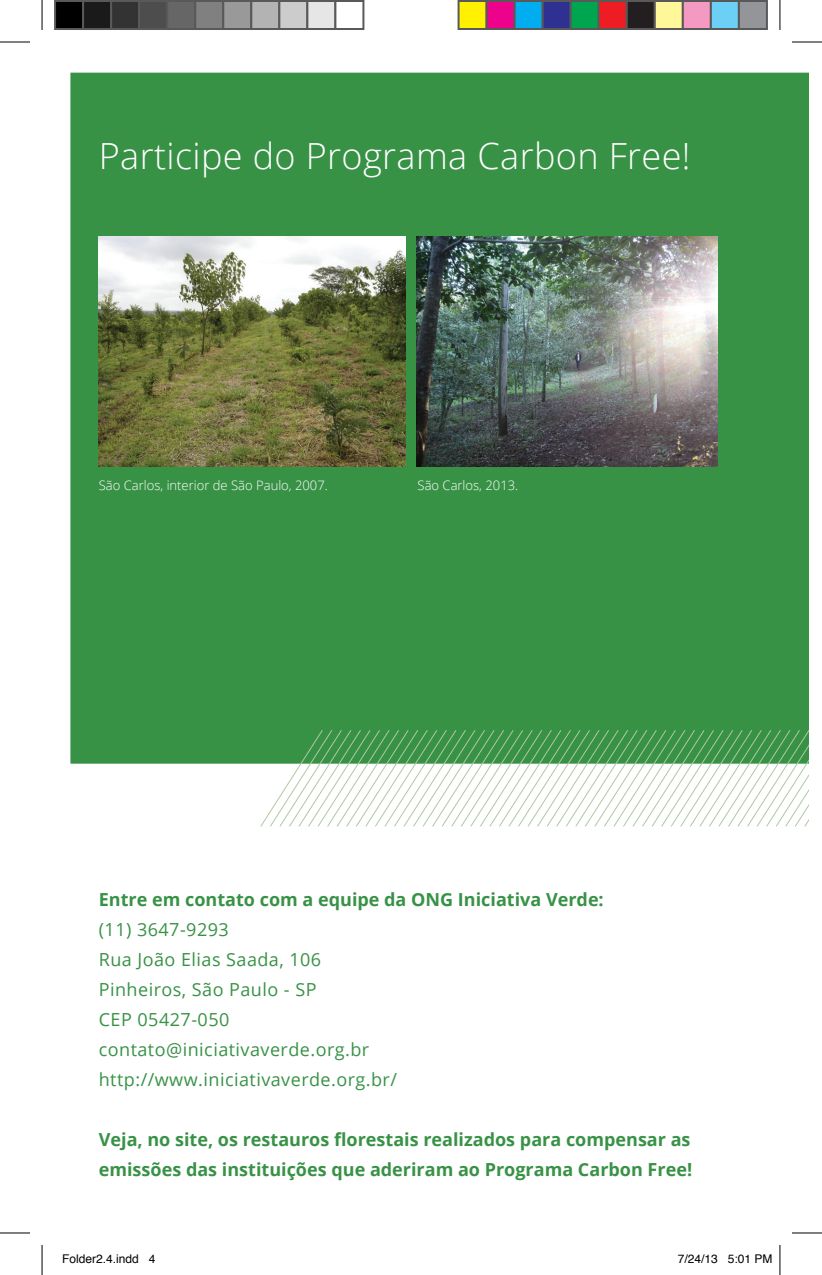
<style>
.page{position:relative;width:822px;height:1275px;background:#fff}
.page>*{position:absolute;margin:0;border:0;box-sizing:border-box;transform-origin:0 0}
.t1{font:300 36px "Open Sans";letter-spacing:.01em;color:#fff}
.t2{font:700 18px/30px "Open Sans";color:#389246}
.t3{font:18px/30px "Open Sans";letter-spacing:.025em;color:#389246}
.t4{font:300 13px "Open Sans";color:#fff}
.t5{font:12px "Helvetica";color:#000}
</style>
<div class="page">
<div style="left:70px;top:73px;width:737px;height:690px;background:#389246"></div>
<img style="left:416px;top:237px;width:301px;height:230px">
<img style="left:99px;top:236px;width:306px;height:231px">
<svg style="left:260px;top:729px;width:547px;height:98px"></svg>
<hr style="left:0;top:42px;width:30px;height:1px;background:#000">
<hr style="left:791px;top:42px;width:30px;height:1px;background:#000">
<hr style="left:0;top:1232px;width:30px;height:1px;background:#000">
<hr style="left:791px;top:1232px;width:30px;height:1px;background:#000">
<hr style="left:42px;top:0;width:1px;height:30px;background:#000">
<hr style="left:42px;top:1245px;width:1px;height:30px;background:#000">
<hr style="left:779px;top:0;width:1px;height:30px;background:#000">
<hr style="left:779px;top:1245px;width:1px;height:30px;background:#000">
<div style="left:55px;top:1px;width:28px;height:28px;background:#000"></div>
<div style="left:54px;top:0;width:30px;height:30px;border:2px solid #595959"></div>
<div style="left:83px;top:1px;width:28px;height:28px;background:#1a1a1a"></div>
<div style="left:82px;top:0;width:30px;height:30px;border:2px solid #595959"></div>
<div style="left:111px;top:1px;width:28px;height:28px;background:#333"></div>
<div style="left:110px;top:0;width:30px;height:30px;border:2px solid #595959"></div>
<div style="left:139px;top:1px;width:28px;height:28px;background:#4d4d4d"></div>
<div style="left:138px;top:0;width:30px;height:30px;border:2px solid #595959"></div>
<div style="left:167px;top:1px;width:28px;height:28px;background:#666"></div>
<div style="left:166px;top:0;width:30px;height:30px;border:2px solid #595959"></div>
<div style="left:195px;top:1px;width:28px;height:28px;background:#808080"></div>
<div style="left:194px;top:0;width:30px;height:30px;border:2px solid #595959"></div>
<div style="left:223px;top:1px;width:28px;height:28px;background:#999"></div>
<div style="left:222px;top:0;width:30px;height:30px;border:2px solid #595959"></div>
<div style="left:251px;top:1px;width:28px;height:28px;background:#b3b3b3"></div>
<div style="left:250px;top:0;width:30px;height:30px;border:2px solid #595959"></div>
<div style="left:279px;top:1px;width:28px;height:28px;background:#ccc"></div>
<div style="left:278px;top:0;width:30px;height:30px;border:2px solid #595959"></div>
<div style="left:307px;top:1px;width:28px;height:28px;background:#e6e6e6"></div>
<div style="left:306px;top:0;width:30px;height:30px;border:2px solid #595959"></div>
<div style="left:334px;top:0;width:30px;height:30px;border:2px solid #595959"></div>
<div style="left:458px;top:1px;width:28px;height:28px;background:#fff101"></div>
<div style="left:457px;top:0;width:30px;height:30px;border:2px solid #595959"></div>
<div style="left:486px;top:1px;width:28px;height:28px;background:#ed028c"></div>
<div style="left:485px;top:0;width:30px;height:30px;border:2px solid #595959"></div>
<div style="left:514px;top:1px;width:28px;height:28px;background:#00aeef"></div>
<div style="left:513px;top:0;width:30px;height:30px;border:2px solid #595959"></div>
<div style="left:542px;top:1px;width:28px;height:28px;background:#2e3092"></div>
<div style="left:541px;top:0;width:30px;height:30px;border:2px solid #595959"></div>
<div style="left:570px;top:1px;width:28px;height:28px;background:#00a54f"></div>
<div style="left:569px;top:0;width:30px;height:30px;border:2px solid #595959"></div>
<div style="left:598px;top:1px;width:28px;height:28px;background:#ee1d23"></div>
<div style="left:597px;top:0;width:30px;height:30px;border:2px solid #595959"></div>
<div style="left:626px;top:1px;width:28px;height:28px;background:#231f20"></div>
<div style="left:625px;top:0;width:30px;height:30px;border:2px solid #595959"></div>
<div style="left:654px;top:1px;width:28px;height:28px;background:#fff79a"></div>
<div style="left:653px;top:0;width:30px;height:30px;border:2px solid #595959"></div>
<div style="left:682px;top:1px;width:28px;height:28px;background:#f499c2"></div>
<div style="left:681px;top:0;width:30px;height:30px;border:2px solid #595959"></div>
<div style="left:710px;top:1px;width:28px;height:28px;background:#6bcff6"></div>
<div style="left:709px;top:0;width:30px;height:30px;border:2px solid #595959"></div>
<div style="left:738px;top:1px;width:28px;height:28px;background:#939598"></div>
<div style="left:737px;top:0;width:30px;height:30px;border:2px solid #595959"></div>
<h1 class="t1" style="left:99px;top:131px;width:592px">Participe do Programa Carbon Free!</h1>
<p class="t4" style="left:99px;top:476px;width:230px">São Carlos, interior de São Paulo, 2007.</p>
<p class="t4" style="left:417px;top:476px;width:102px">São Carlos, 2013.</p>
<p class="t2" style="left:99px;top:884px;width:506px">Entre em contato com a equipe da ONG Iniciativa Verde:</p>
<p class="t3" style="left:99px;top:914px;width:299px">(11) 3647-9293<br>Rua João Elias Saada, 106<br>Pinheiros, São Paulo - SP<br>CEP 05427-050 contato@iniciativaverde.org.br http://www.iniciativaverde.org.br/</p>
<p class="t2" style="left:99px;top:1124px;width:594px">Veja, no site, os restauros florestais realizados para compensar as emissões das instituições que aderiram ao Programa Carbon Free!</p>
<p class="t5" style="left:62px;top:1249px;width:95px">Folder2.4.indd 4</p>
<p class="t5" style="left:677px;top:1249px;width:96px">7/24/13 5:01 PM</p>
</div>
